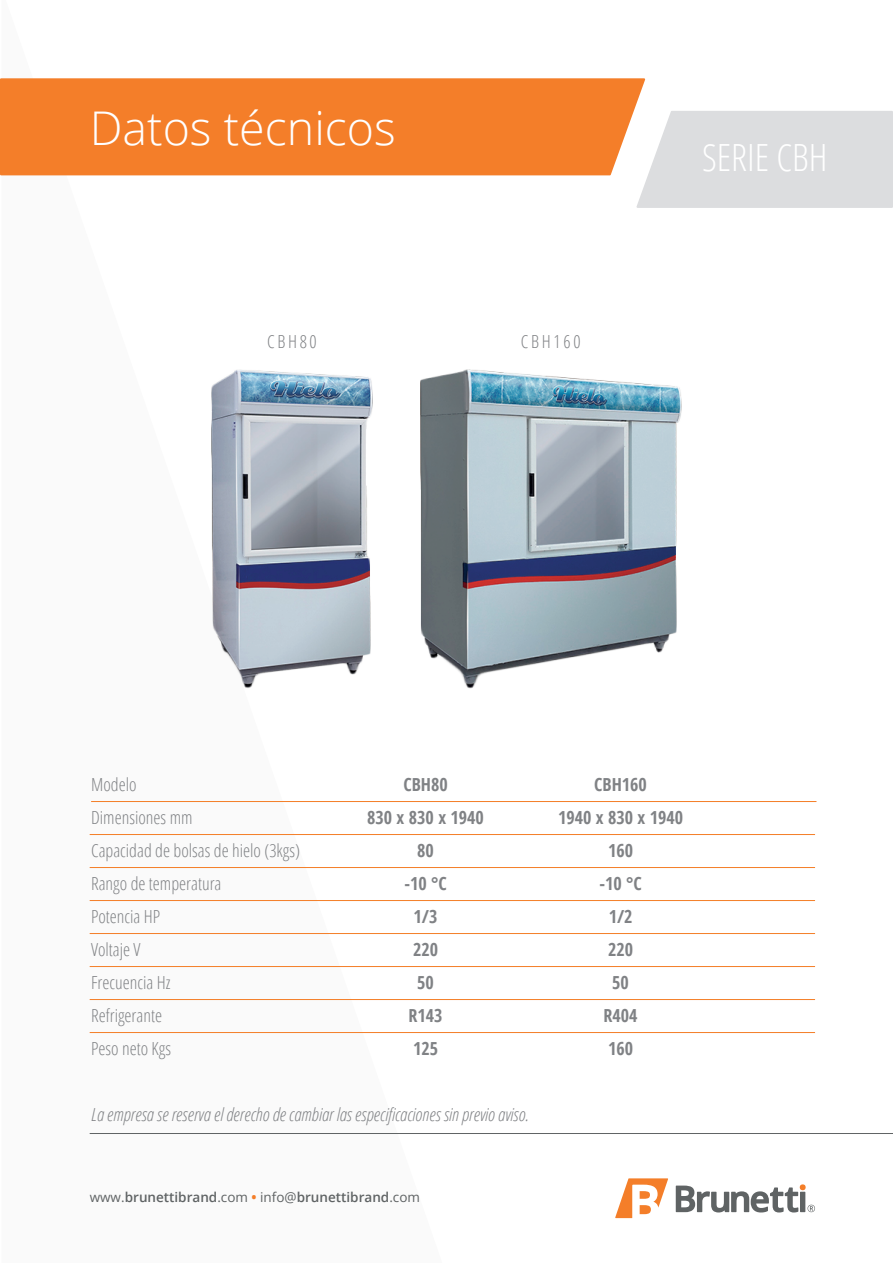
<style>
.page{position:relative;width:893px;height:1263px;background:#fff}
.page>*{position:absolute;margin:0;border:0;box-sizing:border-box;transform-origin:0 0}
.t1{font:300 46.5px "Open Sans";color:#fff}
.t2{font:300 condensed 37.5px "Open Sans";color:#fff}
.t3{font:300 condensed 18px/33px "Open Sans";color:#808285}
.t4{font:700 condensed 18px/33px "Open Sans";color:#808285;text-align:center}
.t5{font:italic 300 condensed 18px "Open Sans";color:#808285}
.t6{font:600 13.5px "Open Sans";color:#5f6364}
.s1{font-weight:400}
.s2{font-weight:700;color:#f47e29}
</style>
<div class="page">
<svg style="left:1px;top:175px;width:441px;height:959px"></svg>
<div style="left:0;top:78px;width:645px;height:97px;background:#f47e29"></div>
<div style="left:636px;top:111px;width:257px;height:97px;background:#dcdddf"></div>
<hr style="left:90px;top:867px;width:725px;height:1px;background:#f47e27">
<hr style="left:90px;top:900px;width:725px;height:1px;background:#f47e27">
<hr style="left:90px;top:933px;width:725px;height:1px;background:#f47e27">
<hr style="left:90px;top:966px;width:725px;height:1px;background:#f47e27">
<hr style="left:90px;top:999px;width:725px;height:1px;background:#f47e27">
<hr style="left:90px;top:1032px;width:725px;height:1px;background:#f47e27">
<hr style="left:90px;top:834px;width:725px;height:1px;background:#f47e27">
<hr style="left:91px;top:801px;width:725px;height:1px;background:#f47e27">
<img style="left:212px;top:370px;width:160px;height:319px">
<img style="left:420px;top:370px;width:261px;height:319px">
<hr style="left:90px;top:1133px;width:803px;height:1px;background:#5f6364">
<svg style="left:615px;top:1178px;width:53px;height:40px"></svg>
<svg style="left:676px;top:1184px;width:139px;height:28px"></svg>
<h1 class="t1" style="left:90px;top:96px;width:308px">Datos técnicos</h1>
<p class="t3" style="left:267px;top:324px;width:51px">CBH80</p>
<p class="t3" style="left:521px;top:324px;width:61px">CBH160</p>
<h2 class="t2" style="left:702px;top:132px;width:127px">SERIE CBH</h2>
<p class="t3" style="left:91px;top:768px;width:210px">Modelo<br>Dimensiones mm<br>Capacidad de bolsas de hielo (3kgs)<br>Rango de temperatura<br>Potencia HP<br>Voltaje V<br>Frecuencia Hz<br>Refrigerante<br>Peso neto Kgs</p>
<p class="t4" style="left:367px;top:768px;width:118px">CBH80<br>830 x 830 x 1940<br>80<br>-10 °C<br>1/3<br>220<br>50<br>R143<br>125</p>
<p class="t4" style="left:558px;top:768px;width:127px">CBH160<br>1940 x 830 x 1940<br>160<br>-10 °C<br>1/2<br>220<br>50<br>R404<br>160</p>
<p class="t5" style="left:91px;top:1103px;width:439px">La empresa se reserva el derecho de cambiar las especificaciones sin previo aviso.</p>
<p class="t6" style="left:90px;top:1188px;width:332px"><span class="s1">www.</span>brunettibrand<span class="s1">.com</span> <span class="s2">•</span> <span class="s1">info@</span>brunettibrand<span class="s1">.com</span></p>
</div>
